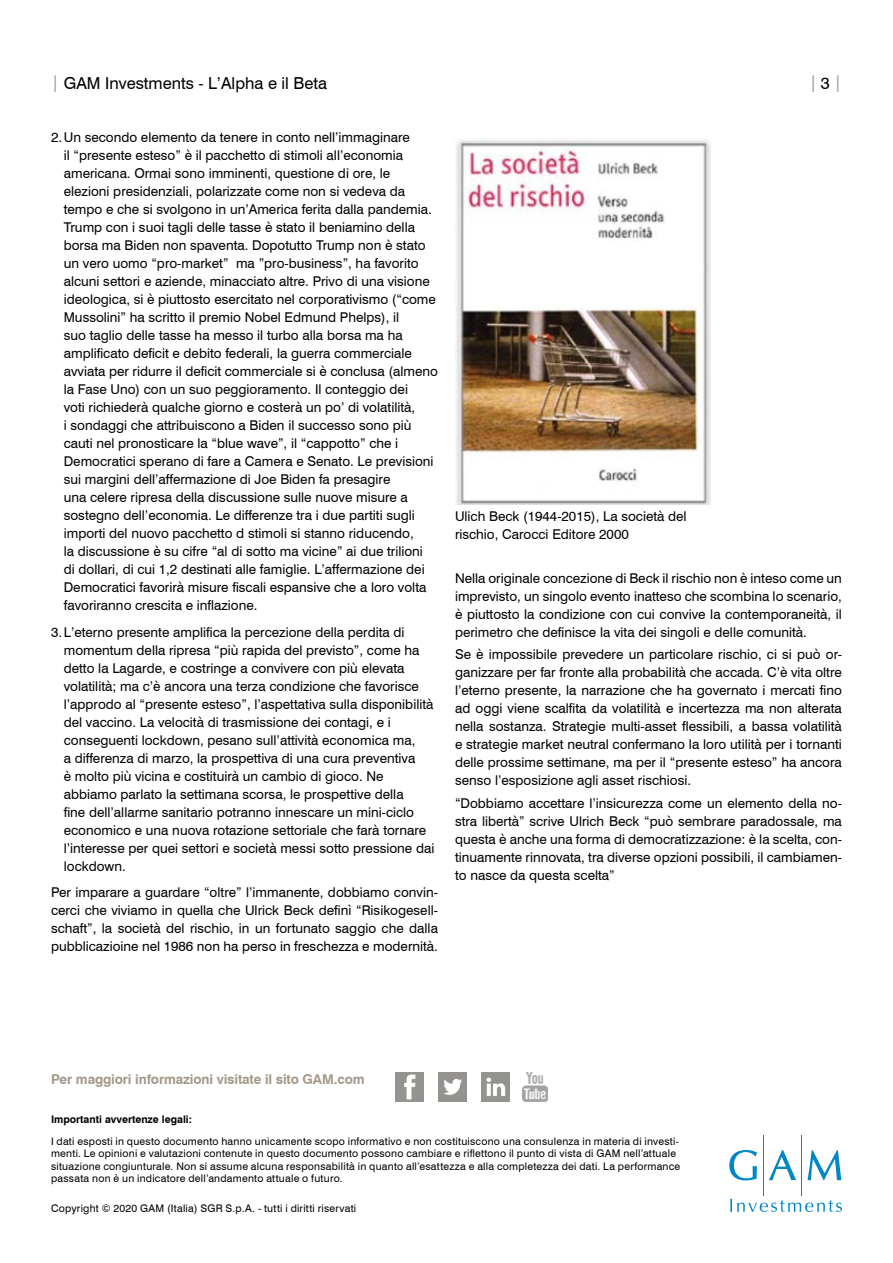
<style>
.page{position:relative;width:893px;height:1263px;background:#fff}
.page>*{position:absolute;margin:0;border:0;box-sizing:border-box;transform-origin:0 0}
.t1{font:16.5px "Swiss 721 BT";color:#000}
.t2{font:16.5px "Swiss 721 BT";color:#a69887}
.DISCLAIMER{font:13.5px/18px "Swiss 721 BT";color:#000;text-align:justify}
.t3{font:700 13.5px "Swiss 721 BT";letter-spacing:-.01em;color:#a69887}
.t4{font:10.5px/12.6px "Swiss 721 BT";letter-spacing:.02em;color:#000}
.t5{font:700 10.5px "Swiss 721 BT";color:#000}
.s1{color:#a69887}
.s2{color:#000}
</style>
<div class="page">
<img style="left:455px;top:138px;width:255px;height:367px">
<hr style="left:763px;top:1135px;width:1px;height:60px;background:#0087c7">
<hr style="left:801px;top:1135px;width:1px;height:60px;background:#0087c7">
<svg style="left:729px;top:1150px;width:28px;height:30px"></svg>
<svg style="left:769px;top:1150px;width:27px;height:30px"></svg>
<svg style="left:807px;top:1150px;width:34px;height:30px"></svg>
<svg style="left:730px;top:1199px;width:112px;height:13px"></svg>
<img style="left:438px;top:1073px;width:29px;height:28px">
<img style="left:395px;top:1073px;width:29px;height:28px">
<img style="left:481px;top:1073px;width:28px;height:28px">
<img style="left:522px;top:1073px;width:26px;height:28px">
<p class="t1" style="left:51px;top:73px;width:277px"><span class="s1">|</span> GAM Investments - L’Alpha e il Beta</p>
<p class="t2" style="left:809px;top:72px;width:34px">| <span class="s2">3</span> |</p>
<p class="DISCLAIMER" style="left:64px;top:128px;width:376px;text-align:left;text-indent:-13px">2.Un secondo elemento da tenere in conto nell’immaginare<br>il “presente esteso” è il pacchetto di stimoli all’economia americana. Ormai sono imminenti, questione di ore, le elezioni presidenziali, polarizzate come non si vedeva da tempo e che si svolgono in un’America ferita dalla pandemia.<br>Trump con i suoi tagli delle tasse è stato il beniamino della borsa ma Biden non spaventa. Dopotutto Trump non è stato un vero uomo “pro-market” ma ”pro-business”, ha favorito alcuni settori e aziende, minacciato altre. Privo di una visione ideologica, si è piuttosto esercitato nel corporativismo (“come Mussolini” ha scritto il premio Nobel Edmund Phelps), il<br>suo taglio delle tasse ha messo il turbo alla borsa ma ha amplificato deficit e debito federali, la guerra commerciale avviata per ridurre il deficit commerciale si è conclusa (almeno la Fase Uno) con un suo peggioramento. Il conteggio dei<br>voti richiederà qualche giorno e costerà un po’ di volatilità,<br>i sondaggi che attribuiscono a Biden il successo sono più cauti nel pronosticare la “blue wave”, il “cappotto” che i Democratici sperano di fare a Camera e Senato. Le previsioni sui margini dell’affermazione di Joe Biden fa presagire<br>una celere ripresa della discussione sulle nuove misure a sostegno dell’economia. Le differenze tra i due partiti sugli importi del nuovo pacchetto d stimoli si stanno riducendo,<br>la discussione è su cifre “al di sotto ma vicine” ai due trilioni<br>di dollari, di cui 1,2 destinati alle famiglie. L’affermazione dei Democratici favorirà misure fiscali espansive che a loro volta favoriranno crescita e inflazione.</p>
<p class="DISCLAIMER" style="left:64px;top:623px;width:372px;text-align:left;text-indent:-13px">3.L’eterno presente amplifica la percezione della perdita di momentum della ripresa “più rapida del previsto”, come ha detto la Lagarde, e costringe a convivere con più elevata volatilità; ma c’è ancora una terza condizione che favorisce l’approdo al “presente esteso”, l’aspettativa sulla disponibilità del vaccino. La velocità di trasmissione dei contagi, e i conseguenti lockdown, pesano sull’attività economica ma,<br>a differenza di marzo, la prospettiva di una cura preventiva<br>è molto più vicina e costituirà un cambio di gioco. Ne abbiamo parlato la settimana scorsa, le prospettive della<br>fine dell’allarme sanitario potranno innescare un mini-ciclo economico e una nuova rotazione settoriale che farà tornare l’interesse per quei settori e società messi sotto pressione dai lockdown.</p>
<p class="DISCLAIMER" style="left:51px;top:883px;width:388px">Per imparare a guardare “oltre” l’immanente, dobbiamo convin&shy;cerci che viviamo in quella che Ulrick Beck definì “Risikogesell&shy;schaft”, la società del rischio, in un fortunato saggio che dalla pubblicazioine nel 1986 non ha perso in freschezza e modernità.</p>
<p class="DISCLAIMER" style="left:455px;top:507px;width:233px">Ulich Beck (1944-2015), La società del rischio, Carocci Editore 2000</p>
<p class="DISCLAIMER" style="left:455px;top:569px;width:388px">Nella originale concezione di Beck il rischio non è inteso come un imprevisto, un singolo evento inatteso che scombina lo scenario, è piuttosto la condizione con cui convive la contemporaneità, il perimetro che definisce la vita dei singoli e delle comunità.</p>
<p class="DISCLAIMER" style="left:455px;top:645px;width:388px">Se è impossibile prevedere un particolare rischio, ci si può or&shy;ganizzare per far fronte alla probabilità che accada. C’è vita oltre l’eterno presente, la narrazione che ha governato i mercati fino ad oggi viene scalfita da volatilità e incertezza ma non alterata nella sostanza. Strategie multi-asset flessibili, a bassa volatilità e strategie market neutral confermano la loro utilità per i tornanti delle prossime settimane, ma per il “presente esteso” ha ancora senso l’esposizione agli asset rischiosi.</p>
<p class="DISCLAIMER" style="left:455px;top:794px;width:388px">“Dobbiamo accettare l’insicurezza come un elemento della no&shy;stra libertà” scrive Ulrich Beck “può sembrare paradossale, ma questa è anche una forma di democratizzazione: è la scelta, con&shy;tinuamente rinnovata, tra diverse opzioni possibili, il cambiamen&shy;to nasce da questa scelta”</p>
<p class="t3" style="left:51px;top:1071px;width:315px">Per maggiori informazioni visitate il sito GAM.com</p>
<p class="t5" style="left:51px;top:1113px;width:143px">Importanti avvertenze legali:</p>
<p class="t4" style="left:51px;top:1134px;width:631px">I dati esposti in questo documento hanno unicamente scopo informativo e non costituiscono una consulenza in materia di investi&shy;menti. Le opinioni e valutazioni contenute in questo documento possono cambiare e riflettono il punto di vista di GAM nell’attuale situazione congiunturale. Non si assume alcuna responsabilità in quanto all’esattezza e alla completezza dei dati. La performance passata non è un indicatore dell’andamento attuale o futuro.</p>
<p class="t4" style="left:51px;top:1202px;width:307px">Copyright © 2020 GAM (Italia) SGR S.p.A. - tutti i diritti riservati</p>
</div>
